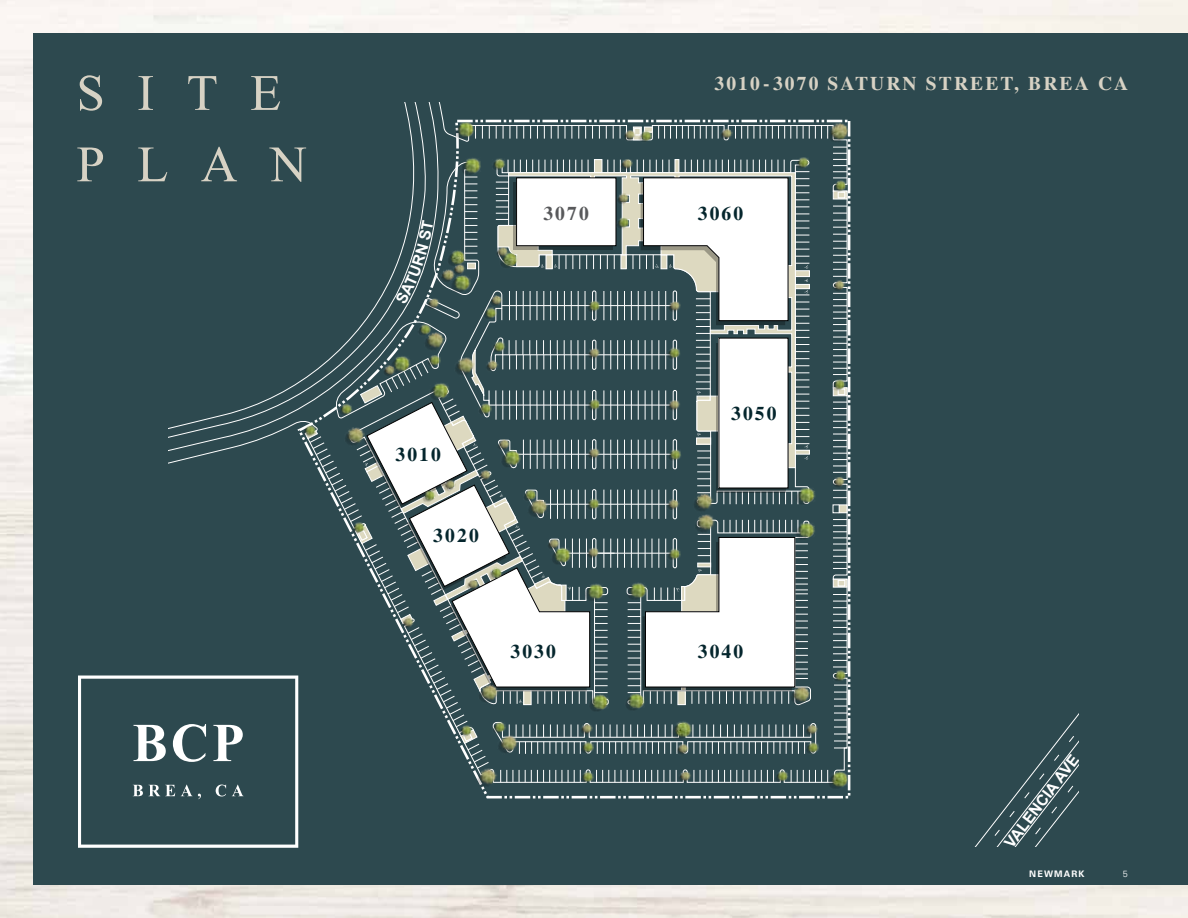
<style>
.page{position:relative;width:1188px;height:918px;background:#fff}
.page>*{position:absolute;margin:0;border:0;box-sizing:border-box;transform-origin:0 0}
.t1{font:51px/71.4px "Times New Roman";letter-spacing:.635em;color:#d7d2c4}
.t2{font:700 19.5px "Times";letter-spacing:.11em;color:#d7d2c4}
.t3{font:700 19.5px "Times";letter-spacing:.11em;color:#05262d}
.t4{font:700 19.5px "Times";color:#58595b}
.t5{font:700 15.45px "Arial";color:#fff}
.t6{font:700 9px "Univers LT Pro 65";letter-spacing:.125em;color:#fff}
.t7{font:300 9px "Univers LT Pro 45";color:#fff}
</style>
<div class="page">
<div style="left:33px;top:33px;width:1155px;height:852px;background:#2d494f"></div>
<svg style="left:989px;top:731px;width:89px;height:115px"></svg>
<svg style="left:297px;top:118px;width:554px;height:682px"></svg>
<img style="left:678px;top:782px;width:14px;height:2px">
<img style="left:476px;top:782px;width:22px;height:7px">
<img style="left:827px;top:122px;width:23px;height:22px">
<img style="left:454px;top:121px;width:21px;height:5px">
<img style="left:302px;top:425px;width:3px;height:13px">
<img style="left:580px;top:782px;width:14px;height:3px">
<img style="left:774px;top:782px;width:15px;height:2px">
<img style="left:827px;top:770px;width:22px;height:21px">
<svg style="left:78px;top:676px;width:220px;height:172px"></svg>
<svg style="left:305px;top:126px;width:542px;height:656px"></svg>
<h1 class="t1" style="left:76px;top:55px;width:232px">SITE<br>PLAN</h1>
<p class="t2" style="left:715px;top:72px;width:415px">3010-3070 SATURN STREET, BREA CA</p>
<p class="t4" style="left:543px;top:201px;width:47px">3070</p>
<p class="t3" style="left:698px;top:201px;width:47px">3060</p>
<p class="t3" style="left:395px;top:443px;width:47px">3010</p>
<p class="t3" style="left:433px;top:523px;width:47px">3020</p>
<p class="t3" style="left:731px;top:402px;width:47px">3050</p>
<p class="t3" style="left:511px;top:640px;width:47px">3030</p>
<p class="t3" style="left:698px;top:640px;width:47px">3040</p>
<p class="t5" style="left:999px;top:839px;width:114px;rotate:-53deg">VALENCIA AVE</p>
<p class="t6" style="left:1029px;top:867px;width:57px">NEWMARK</p>
<p class="t7" style="left:1123px;top:867px;width:7px">5</p>
</div>
